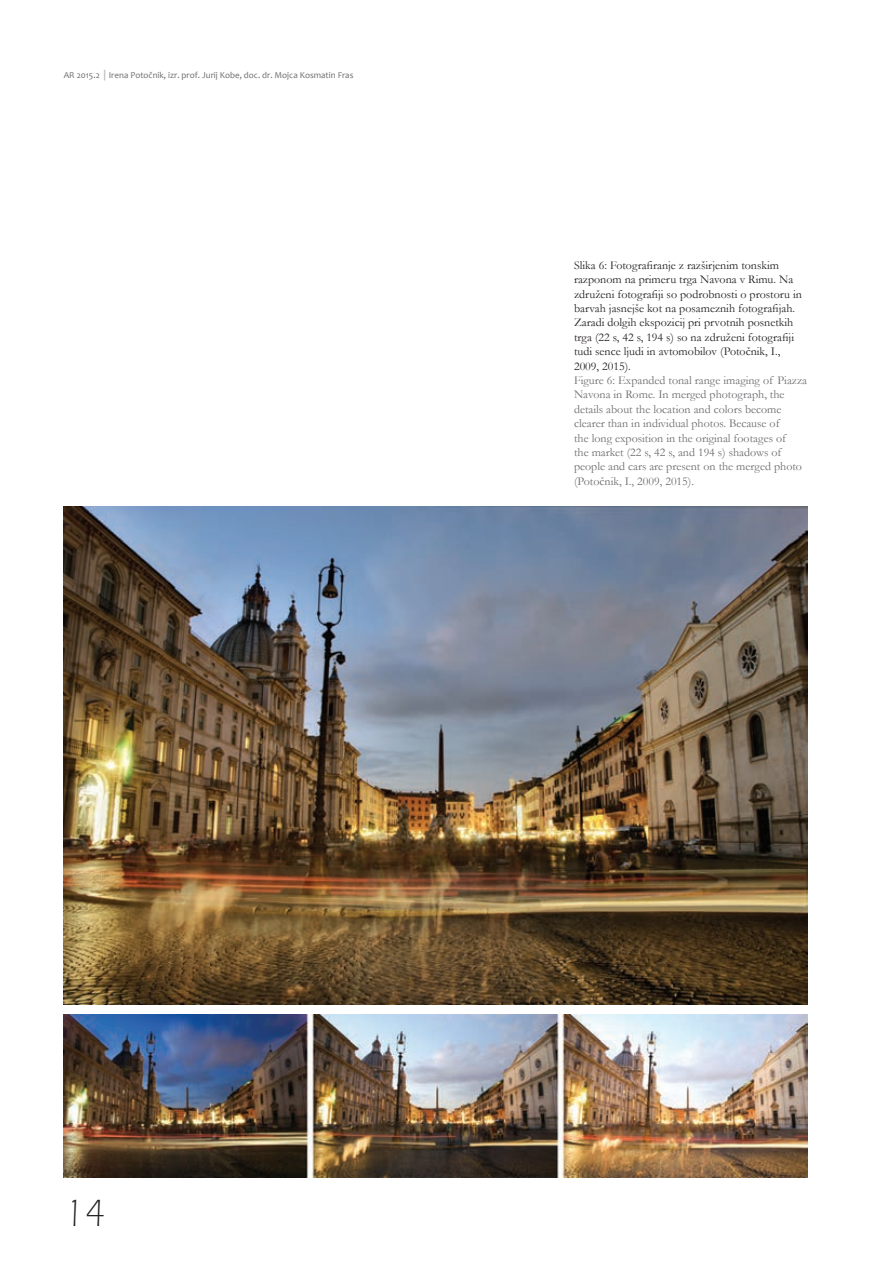
<style>
.page{position:relative;width:893px;height:1263px;background:#fff}
.page>*{position:absolute;margin:0;border:0;box-sizing:border-box;transform-origin:0 0}
.t1{font:300 39px "Eras ITC";color:#231f20}
.t2{font:12px/14.4px "Garamond";color:#231f20}
.t3{font:12px/14.4px "Garamond";color:#6c6d70}
.t4{font:9px "Candara";color:#6c6d70}
</style>
<div class="page">
<img style="left:64px;top:1015px;width:744px;height:163px">
<img style="left:64px;top:507px;width:744px;height:498px">
<p class="t4" style="left:64px;top:70px;width:291px">AR 2015.2 Irena Potočnik, izr. prof. Jurij Kobe, doc. dr. Mojca Kosmatin Fras</p>
<p class="t2" style="left:574px;top:258px;width:229px">Slika 6: Fotografiranje z razširjenim tonskim razponom na primeru trga Navona v Rimu. Na združeni fotografiji so podrobnosti o prostoru in barvah jasnejše kot na posameznih fotografijah.<br>Zaradi dolgih ekspozicij pri prvotnih posnetkih trga (22 s, 42 s, 194 s) so na združeni fotografiji tudi sence ljudi in avtomobilov (Potočnik, I., 2009, 2015).</p>
<p class="t3" style="left:574px;top:373px;width:234px">Figure 6: Expanded tonal range imaging of Piazza Navona in Rome. In merged photograph, the details about the location and colors become clearer than in individual photos. Because of<br>the long exposition in the original footages of<br>the market (22 s, 42 s, and 194 s) shadows of people and cars are present on the merged photo (Potočnik, I., 2009, 2015).</p>
<h1 class="t1" style="left:64px;top:1191px;width:43px">14</h1>
</div>
